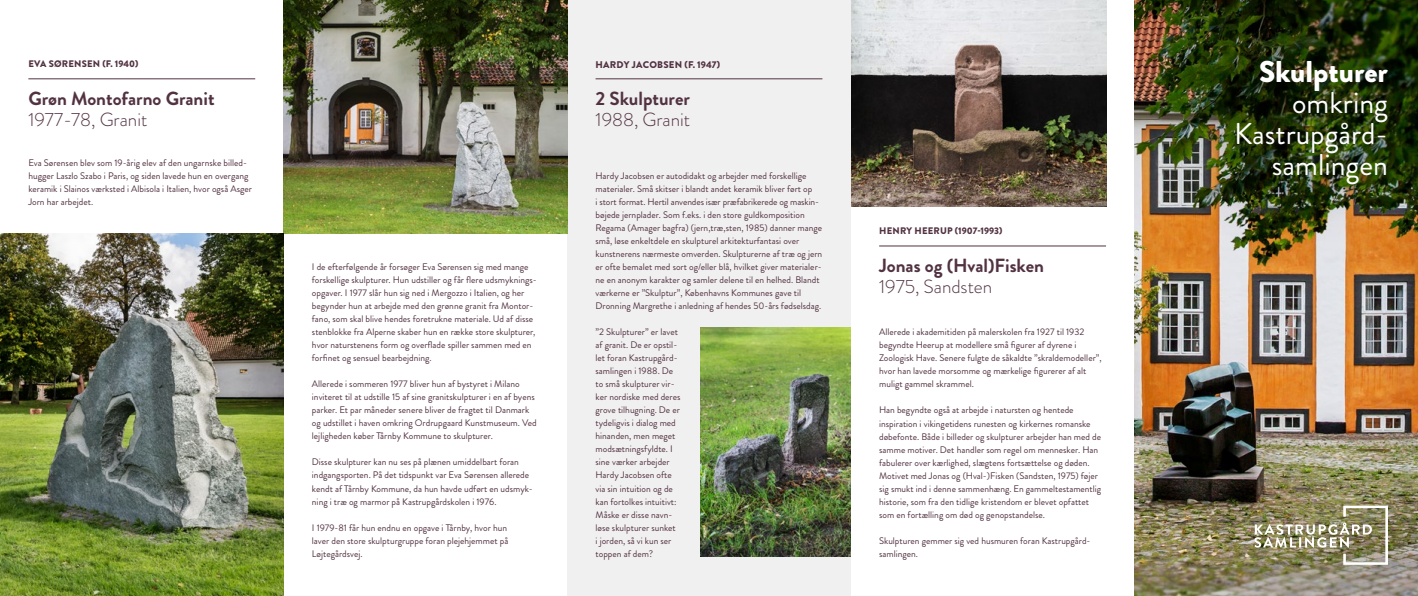
<style>
.page{position:relative;width:1418px;height:596px;background:#fff}
.page>*{position:absolute;margin:0;border:0;box-sizing:border-box;transform-origin:0 0}
.t1{font:30px/31px "Brandon Grotesque";color:#fff;text-align:right}
.t2{font:900 30px "Brandon Grotesque";color:#fff}
.t3{font:700 19px "Brandon Grotesque";color:#523241}
.t4{font:300 19px "Brandon Grotesque";color:#523241}
.t5{font:900 9.7px "Brandon Grotesque";letter-spacing:.02em;color:#523241}
.t6{font:9.5px/13px "Brandon Grotesque";color:#523241}
.t7{font:900 9.5px "Brandon Grotesque";letter-spacing:.02em;color:#523241}
</style>
<div class="page">
<img style="left:850px;top:0;width:256px;height:206px">
<div style="left:567px;top:0;width:283px;height:595px;background:#f1f0f0"></div>
<hr style="left:879px;top:246px;width:227px;height:1px;background:#523241">
<img style="left:700px;top:327px;width:150px;height:229px">
<img style="left:283px;top:0;width:284px;height:233px">
<img style="left:0;top:233px;width:283px;height:362px">
<hr style="left:28px;top:79px;width:227px;height:1px;background:#523241">
<hr style="left:595px;top:79px;width:227px;height:1px;background:#523241">
<img style="left:1134px;top:0;width:283px;height:595px">
<img style="left:1254px;top:505px;width:133px;height:59px">
<p class="t7" style="left:28px;top:57px;width:111px">EVA SØRENSEN (F. 1940)</p>
<h2 class="t3" style="left:28px;top:85px;width:188px">Grøn Montofarno Granit</h2>
<h2 class="t4" style="left:28px;top:106px;width:120px">1977-78, Granit</h2>
<p class="t6" style="left:28px;top:156px;width:225px">Eva Sørensen blev som 19-årig elev af den ungarnske billed&shy;hugger Laszlo Szabo i Paris, og siden lavede hun en overgang keramik i Slainos værksted i Albisola i Italien, hvor også Asger Jorn har arbejdet.</p>
<p class="t6" style="left:312px;top:260px;width:226px">I de efterfølgende år forsøger Eva Sørensen sig med mange forskellige skulpturer. Hun udstiller og får flere udsmyknings&shy;opgaver. I 1977 slår hun sig ned i Mergozzo i Italien, og her begynder hun at arbejde med den grønne granit fra Montor&shy;fano, som skal blive hendes foretrukne materiale. Ud af disse stenblokke fra Alperne skaber hun en række store skulpturer, hvor naturstenens form og overflade spiller sammen med en forfinet og sensuel bearbejdning.</p>
<p class="t6" style="left:312px;top:377px;width:226px">Allerede i sommeren 1977 bliver hun af bystyret i Milano inviteret til at udstille 15 af sine granitskulpturer i en af byens parker. Et par måneder senere bliver de fragtet til Danmark og udstillet i haven omkring Ordrupgaard Kunstmuseum. Ved lejligheden køber Tårnby Kommune to skulpturer.</p>
<p class="t6" style="left:312px;top:455px;width:222px">Disse skulpturer kan nu ses på plænen umiddelbart foran indgangsporten. På det tidspunkt var Eva Sørensen allerede kendt af Tårnby Kommune, da hun havde udført en udsmyk&shy;ning i træ og marmor på Kastrupgårdskolen i 1976.</p>
<p class="t6" style="left:312px;top:520px;width:198px">I 1979-81 får hun endnu en opgave i Tårnby, hvor hun laver den store skulpturgruppe foran plejehjemmet på<br>Løjtegårdsvej.</p>
<p class="t5" style="left:595px;top:57px;width:126px">HARDY JACOBSEN (F. 1947)</p>
<h2 class="t3" style="left:595px;top:85px;width:96px">2 Skulpturer</h2>
<h2 class="t4" style="left:595px;top:106px;width:96px">1988, Granit</h2>
<p class="t6" style="left:595px;top:169px;width:228px">Hardy Jacobsen er autodidakt og arbejder med forskellige materialer. Små skitser i blandt andet keramik bliver ført op<br>i stort format. Hertil anvendes især præfabrikerede og maskin&shy;bøjede jernplader. Som f.eks. i den store guldkomposition Regama (Amager bagfra) (jern,træ,sten, 1985) danner mange små, løse enkeltdele en skulpturel arkitekturfantasi over kunstnerens nærmeste omverden. Skulpturerne af træ og jern er ofte bemalet med sort og/eller blå, hvilket giver materialer&shy;ne en anonym karakter og samler delene til en helhed. Blandt værkerne er ”Skulptur”, Københavns Kommunes gave til Dronning Margrethe i anledning af hendes 50-års fødselsdag.</p>
<p class="t6" style="left:595px;top:325px;width:86px">”2 Skulpturer” er lavet af granit. De er opstil&shy;let foran Kastrupgård&shy;samlingen i 1988. De to små skulpturer vir&shy;ker nordiske med deres grove tilhugning. De er tydeligvis i dialog med hinanden, men meget modsætningsfyldte. I sine værker arbejder<br>Hardy Jacobsen ofte via sin intuition og de kan fortolkes intuitivt:<br>Måske er disse navn&shy;løse skulpturer sunket<br>i jorden, så vi kun ser toppen af dem?</p>
<p class="t7" style="left:879px;top:224px;width:125px">HENRY HEERUP (1907-1993)</p>
<h2 class="t3" style="left:879px;top:251px;width:166px">Jonas og (Hval)Fisken</h2>
<h2 class="t4" style="left:879px;top:273px;width:115px">1975, Sandsten</h2>
<p class="t6" style="left:879px;top:325px;width:224px">Allerede i akademitiden på malerskolen fra 1927 til 1932 begyndte Heerup at modellere små figurer af dyrene i Zoologisk Have. Senere fulgte de såkaldte ”skraldemodeller”, hvor han lavede morsomme og mærkelige figurerer af alt muligt gammel skrammel.</p>
<p class="t6" style="left:879px;top:403px;width:224px">Han begyndte også at arbejde i natursten og hentede inspiration i vikingetidens runesten og kirkernes romanske døbefonte. Både i billeder og skulpturer arbejder han med de samme motiver. Det handler som regel om mennesker. Han fabulerer over kærlighed, slægtens fortsættelse og døden.<br>Motivet med Jonas og (Hval-)Fisken (Sandsten, 1975) føjer sig smukt ind i denne sammenhæng. En gammeltestamentlig historie, som fra den tidlige kristendom er blevet opfattet som en fortælling om død og genopstandelse.</p>
<p class="t6" style="left:879px;top:533px;width:213px">Skulpturen gemmer sig ved husmuren foran Kastrupgård&shy;samlingen.</p>
<h1 class="t2" style="left:1258px;top:50px;width:130px">Skulpturer</h1>
<h1 class="t1" style="left:1233px;top:87px;width:155px">omkring<br>Kastrupgård&shy;samlingen</h1>
</div>
